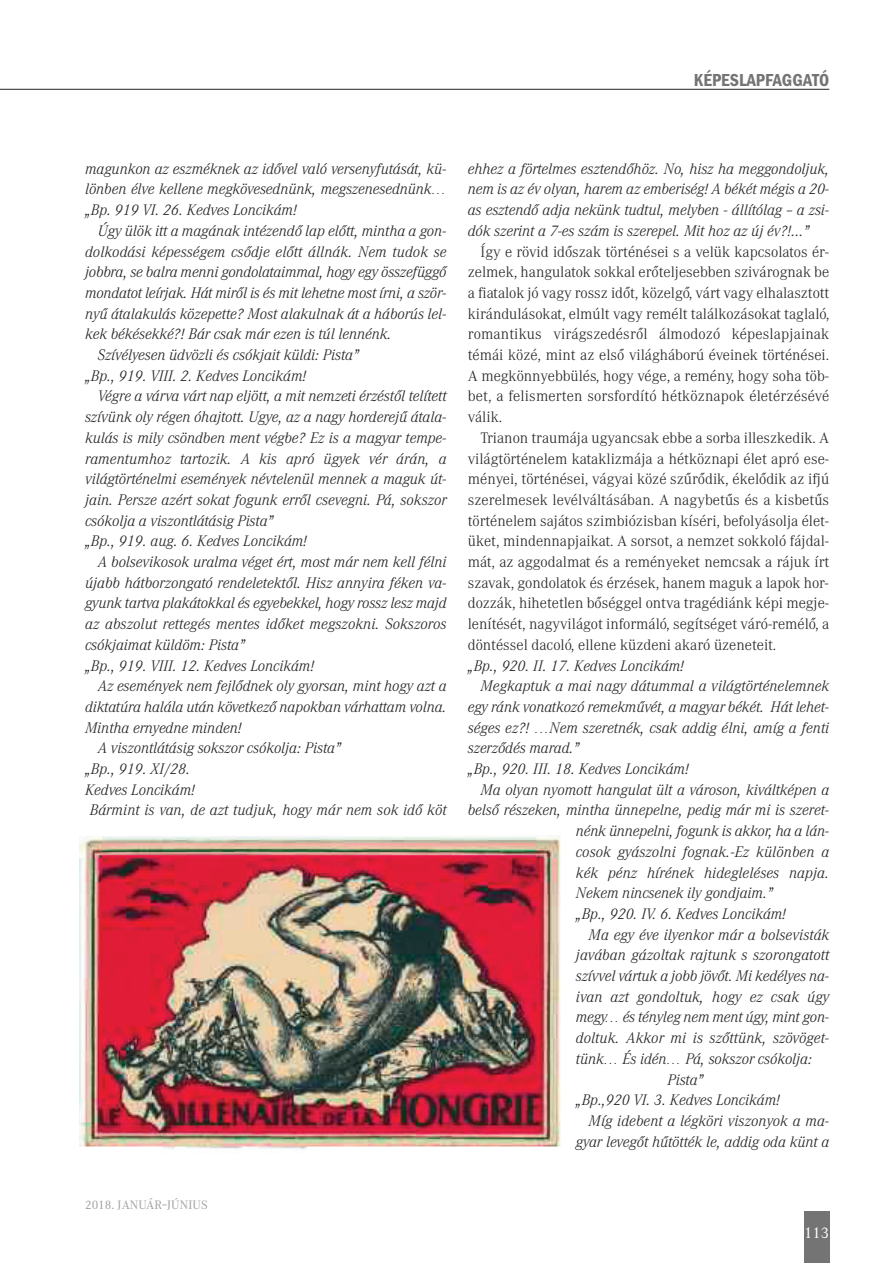
<style>
.page{position:relative;width:893px;height:1263px;background:#fff}
.page>*{position:absolute;margin:0;border:0;box-sizing:border-box;transform-origin:0 0}
.t1{font:600 condensed 18px "Franklin Gothic";color:#757475}
.t2{font:italic 300 15px/20.7px "Corporate A";color:#252324;text-align:justify}
.t3{font:300 15px/20.7px "Corporate A";color:#252324;text-align:justify}
.t4{font:15px "Corporate A";color:#fff}
.t5{font:12px "Corporate A";letter-spacing:.01em;color:#a1a09f}
</style>
<div class="page">
<div style="left:804px;top:1212px;width:25px;height:51px;background:#757475"></div>
<hr style="left:0;top:89px;width:829px;height:1px;background:#252324">
<img style="left:79px;top:835px;width:482px;height:314px">
<p class="t1" style="left:694px;top:69px;width:137px">KÉPESLAPFAGGATÓ</p>
<p class="t2" style="left:85px;top:159px;width:363px">magunkon az eszméknek az idővel való versenyfutását, kü&shy;lönben élve kellene megkövesednünk, megszenesednünk… „Bp. 919 VI. 26. Kedves Loncikám!</p>
<p class="t2" style="left:98px;top:221px;width:350px">Úgy ülök itt a magának intézendő lap előtt, mintha a gon-</p>
<p class="t2" style="left:85px;top:242px;width:363px">dolkodási képességem csődje előtt állnák. Nem tudok se</p>
<p class="t2" style="left:85px;top:263px;width:363px">jobbra, se balra menni gondolataimmal, hogy egy összefüggő</p>
<p class="t2" style="left:85px;top:284px;width:363px">mondatot leírjak. Hát miről is és mit lehetne most írni, a ször-</p>
<p class="t2" style="left:85px;top:304px;width:363px">nyű átalakulás közepette? Most alakulnak át a háborús lel-</p>
<p class="t2" style="left:85px;top:325px;width:308px">kek békésekké?! Bár csak már ezen is túl lennénk.</p>
<p class="t2" style="left:98px;top:346px;width:263px">Szívélyesen üdvözli és csókjait küldi: Pista”</p>
<p class="t2" style="left:85px;top:366px;width:223px">„Bp., 919. VIII. 2. Kedves Loncikám!</p>
<p class="t2" style="left:98px;top:387px;width:350px">Végre a várva várt nap eljött, a mit nemzeti érzéstől telített</p>
<p class="t2" style="left:85px;top:408px;width:363px">szívünk oly régen óhajtott. Ugye, az a nagy horderejű átala-</p>
<p class="t2" style="left:85px;top:428px;width:363px">kulás is mily csöndben ment végbe? Ez is a magyar tempe-</p>
<p class="t2" style="left:85px;top:449px;width:363px">ramentumhoz tartozik. A kis apró ügyek vér árán, a</p>
<p class="t2" style="left:85px;top:470px;width:363px">világtörténelmi események névtelenül mennek a maguk út-</p>
<p class="t2" style="left:85px;top:491px;width:363px">jain. Persze azért sokat fogunk erről csevegni. Pá, sokszor</p>
<p class="t2" style="left:85px;top:511px;width:190px">csókolja a viszontlátásig Pista”</p>
<p class="t2" style="left:85px;top:532px;width:224px">„Bp., 919. aug. 6. Kedves Loncikám!</p>
<p class="t2" style="left:98px;top:553px;width:350px">A bolsevikosok uralma véget ért, most már nem kell félni</p>
<p class="t2" style="left:85px;top:573px;width:363px">újabb hátborzongató rendeletektől. Hisz annyira féken va-</p>
<p class="t2" style="left:85px;top:594px;width:363px">gyunk tartva plakátokkal és egyebekkel, hogy rossz lesz majd</p>
<p class="t2" style="left:85px;top:615px;width:363px">az abszolut rettegés mentes időket megszokni. Sokszoros</p>
<p class="t2" style="left:85px;top:635px;width:161px">csókjaimat küldöm: Pista”</p>
<p class="t2" style="left:85px;top:656px;width:231px">„Bp., 919. VIII. 12. Kedves Loncikám!</p>
<p class="t2" style="left:98px;top:677px;width:350px">Az események nem fejlődnek oly gyorsan, mint hogy azt a</p>
<p class="t2" style="left:85px;top:698px;width:363px">diktatúra halála után következő napokban várhattam volna.</p>
<p class="t2" style="left:85px;top:718px;width:158px">Mintha ernyedne minden!</p>
<p class="t2" style="left:98px;top:739px;width:245px">A viszontlátásig sokszor csókolja: Pista”</p>
<p class="t2" style="left:85px;top:760px;width:107px">„Bp., 919. XI/28.</p>
<p class="t2" style="left:85px;top:780px;width:112px">Kedves Loncikám!</p>
<p class="t2" style="left:90px;top:801px;width:358px">Bármint is van, de azt tudjuk, hogy már nem sok idő köt</p>
<p class="t5" style="left:85px;top:1198px;width:124px">2018. JANUÁR–JÚNIUS</p>
<p class="t2" style="left:468px;top:159px;width:363px">ehhez a förtelmes esztendőhöz. No, hisz ha meggondoljuk, nem is az év olyan, harem az emberiség! A békét mégis a 20- as esztendő adja nekünk tudtul, melyben - állítólag – a zsi&shy;dók szerint a 7-es szám is szerepel. Mit hoz az új év?!...”</p>
<p class="t3" style="left:468px;top:242px;width:363px;text-indent:13px">Így e rövid időszak történései s a velük kapcsolatos ér&shy;zelmek, hangulatok sokkal erőteljesebben szivárognak be a fiatalok jó vagy rossz időt, közelgő, várt vagy elhalasztott kirándulásokat, elmúlt vagy remélt találkozásokat taglaló, romantikus virágszedésről álmodozó képeslapjainak témái közé, mint az első világháború éveinek történései.<br>A megkönnyebbülés, hogy vége, a remény, hogy soha töb&shy;bet, a felismerten sorsfordító hétköznapok életérzésévé válik.</p>
<p class="t3" style="left:468px;top:428px;width:363px;text-indent:13px">Trianon traumája ugyancsak ebbe a sorba illeszkedik. A világtörténelem kataklizmája a hétköznapi élet apró ese&shy;ményei, történései, vágyai közé szűrődik, ékelődik az ifjú szerelmesek levélváltásában. A nagybetűs és a kisbetűs történelem sajátos szimbiózisban kíséri, befolyásolja élet&shy;üket, mindennapjaikat. A sorsot, a nemzet sokkoló fájdal&shy;mát, az aggodalmat és a reményeket nemcsak a rájuk írt szavak, gondolatok és érzések, hanem maguk a lapok hor&shy;dozzák, hihetetlen bőséggel ontva tragédiánk képi megje&shy;lenítését, nagyvilágot informáló, segítséget váró-remélő, a döntéssel dacoló, ellene küzdeni akaró üzeneteit.</p>
<p class="t2" style="left:468px;top:656px;width:218px">„Bp., 920. II. 17. Kedves Loncikám!</p>
<p class="t2" style="left:480px;top:677px;width:350px">Megkaptuk a mai nagy dátummal a világtörténelemnek</p>
<p class="t2" style="left:468px;top:698px;width:363px">egy ránk vonatkozó remekművét, a magyar békét. Hát lehet-</p>
<p class="t2" style="left:468px;top:718px;width:363px">séges ez?! …Nem szeretnék, csak addig élni, amíg a fenti</p>
<p class="t2" style="left:468px;top:739px;width:113px">szerződés marad.”</p>
<p class="t2" style="left:468px;top:760px;width:223px">„Bp., 920. III. 18. Kedves Loncikám!</p>
<p class="t2" style="left:480px;top:780px;width:350px">Ma olyan nyomott hangulat ült a városon, kiváltképen a</p>
<p class="t2" style="left:468px;top:801px;width:363px">belső részeken, mintha ünnepelne, pedig már mi is szeret-</p>
<p class="t2" style="left:576px;top:822px;width:255px">nénk ünnepelni, fogunk is akkor, ha a lán-</p>
<p class="t2" style="left:576px;top:842px;width:255px">cosok gyászolni fognak.-Ez különben a</p>
<p class="t2" style="left:576px;top:863px;width:255px">kék pénz hírének hidegleléses napja.</p>
<p class="t2" style="left:576px;top:884px;width:198px">Nekem nincsenek ily gondjaim.”</p>
<p class="t2" style="left:576px;top:905px;width:212px">„Bp., 920. IV. 6. Kedves Loncikám!</p>
<p class="t2" style="left:589px;top:925px;width:242px">Ma egy éve ilyenkor már a bolsevisták</p>
<p class="t2" style="left:576px;top:946px;width:255px">javában gázoltak rajtunk s szorongatott</p>
<p class="t2" style="left:576px;top:967px;width:255px">szívvel vártuk a jobb jövőt. Mi kedélyes na-</p>
<p class="t2" style="left:576px;top:987px;width:255px">ivan azt gondoltuk, hogy ez csak úgy</p>
<p class="t2" style="left:576px;top:1008px;width:255px">megy… és tényleg nem ment úgy, mint gon-</p>
<p class="t2" style="left:576px;top:1029px;width:255px">doltuk. Akkor mi is szőttünk, szövöget-</p>
<p class="t2" style="left:576px;top:1049px;width:238px">tünk… És idén… Pá, sokszor csókolja:</p>
<p class="t2" style="left:667px;top:1070px;width:38px">Pista”</p>
<p class="t2" style="left:576px;top:1091px;width:206px">„Bp.,920 VI. 3. Kedves Loncikám!</p>
<p class="t2" style="left:589px;top:1112px;width:242px">Míg idebent a légköri viszonyok a ma-</p>
<p class="t2" style="left:576px;top:1132px;width:255px">gyar levegőt hűtötték le, addig oda künt a</p>
<p class="t4" style="left:804px;top:1225px;width:26px">113</p>
</div>
